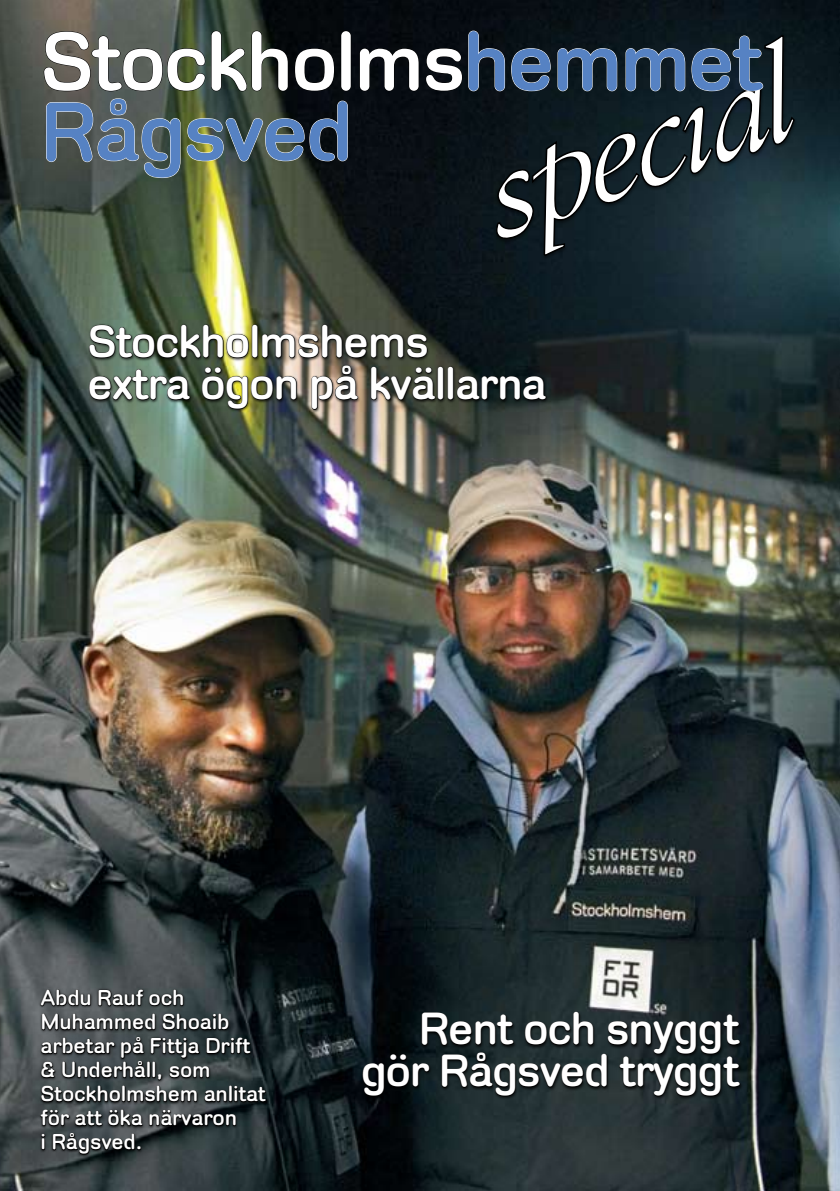
<style>
.page{position:relative;width:840px;height:1191px;background:#fff}
.page>*{position:absolute;margin:0;border:0;box-sizing:border-box;transform-origin:0 0}
.t1{font:700 84px/70px "Stockholm Runt";color:#5682c3}
.t2{font:700 46px/42px "Stockholm Runt";color:#fff;text-align:right}
.t3{font:700 22px/24px "Stockholm Runt";letter-spacing:.02em;color:#fff}
.s1{color:#fff}
</style>
<div class="page">
<img style="left:0;top:0;width:839px;height:1191px">
<div style="left:360px;top:1010px;width:479px;height:133px;background:#000;opacity:.77"></div>
<svg style="left:362px;top:1011px;width:378px;height:85px;background:#11191c"></svg>
<div style="left:87px;top:323px;width:533px;height:182px;background:#000;opacity:.77"></div>
<svg style="left:89px;top:324px;width:160px;height:35px;background:#444d3a"></svg>
<div style="left:252px;top:325px;width:6px;height:33px;border:1px solid #000;border-radius:3px"></div>
<svg style="left:262px;top:324px;width:165px;height:34px;background:#383830"></svg>
<svg style="left:89px;top:369px;width:101px;height:31px;background:#37453a"></svg>
<img style="left:202px;top:367px;width:95px;height:42px">
<svg style="left:311px;top:365px;width:47px;height:45px;background:#665c52"></svg>
<svg style="left:370px;top:366px;width:65px;height:35px;background:#2d2f27"></svg>
<div style="left:437px;top:367px;width:6px;height:33px;border:1px solid #000;border-radius:3px"></div>
<div style="left:447px;top:367px;width:6px;height:33px;border:1px solid #000;border-radius:3px"></div>
<svg style="left:456px;top:376px;width:40px;height:24px"></svg>
<svg style="left:39px;top:987px;width:267px;height:193px;background:#2c3639"></svg>
<svg style="left:40px;top:989px;width:51px;height:18px"></svg>
<svg style="left:98px;top:989px;width:45px;height:17px"></svg>
<svg style="left:149px;top:989px;width:34px;height:17px"></svg>
<svg style="left:42px;top:1013px;width:113px;height:17px;background:#272a2b"></svg>
<svg style="left:162px;top:1013px;width:67px;height:17px"></svg>
<svg style="left:41px;top:1036px;width:225px;height:66px;background:#272d2f"></svg>
<svg style="left:40px;top:1109px;width:103px;height:17px;background:#262a2b"></svg>
<svg style="left:149px;top:1109px;width:87px;height:17px"></svg>
<svg style="left:42px;top:1134px;width:3px;height:16px"></svg>
<svg style="left:52px;top:1132px;width:89px;height:22px;background:#212527"></svg>
<div style="left:493px;top:34px;width:346px;height:248px;background:#000;opacity:.42"></div>
<img style="left:496px;top:34px;width:299px;height:1014px">
<div style="left:340px;top:31px;width:11px;height:60px;border:1px solid #000;border-radius:5px"></div>
<svg style="left:359px;top:48px;width:60px;height:44px;background:#05090e"></svg>
<svg style="left:425px;top:30px;width:192px;height:62px;background:#171f24"></svg>
<svg style="left:624px;top:35px;width:139px;height:57px;background:#243138"></svg>
<svg style="left:43px;top:30px;width:305px;height:148px;background:#454c42"></svg>
<h1 class="t1" style="left:42px;top:26px;width:721px"><span class="s1">Stockholms</span>hemmet<br>Rågsved</h1>
<h2 class="t2" style="left:88px;top:320px;width:459px;text-align:left">Stockholmshems<br>extra ögon på kvällarna</h2>
<p class="t3" style="left:41px;top:985px;width:226px">Abdu Rauf och<br>Muhammed Shoaib arbetar på Fittja Drift &amp; Underhåll, som<br>Stockholmshem anlitat för att öka närvaron<br>i Rågsved.</p>
<h2 class="t2" style="left:361px;top:1007px;width:379px">Rent och snyggt gör Rågsved tryggt</h2>
</div>
